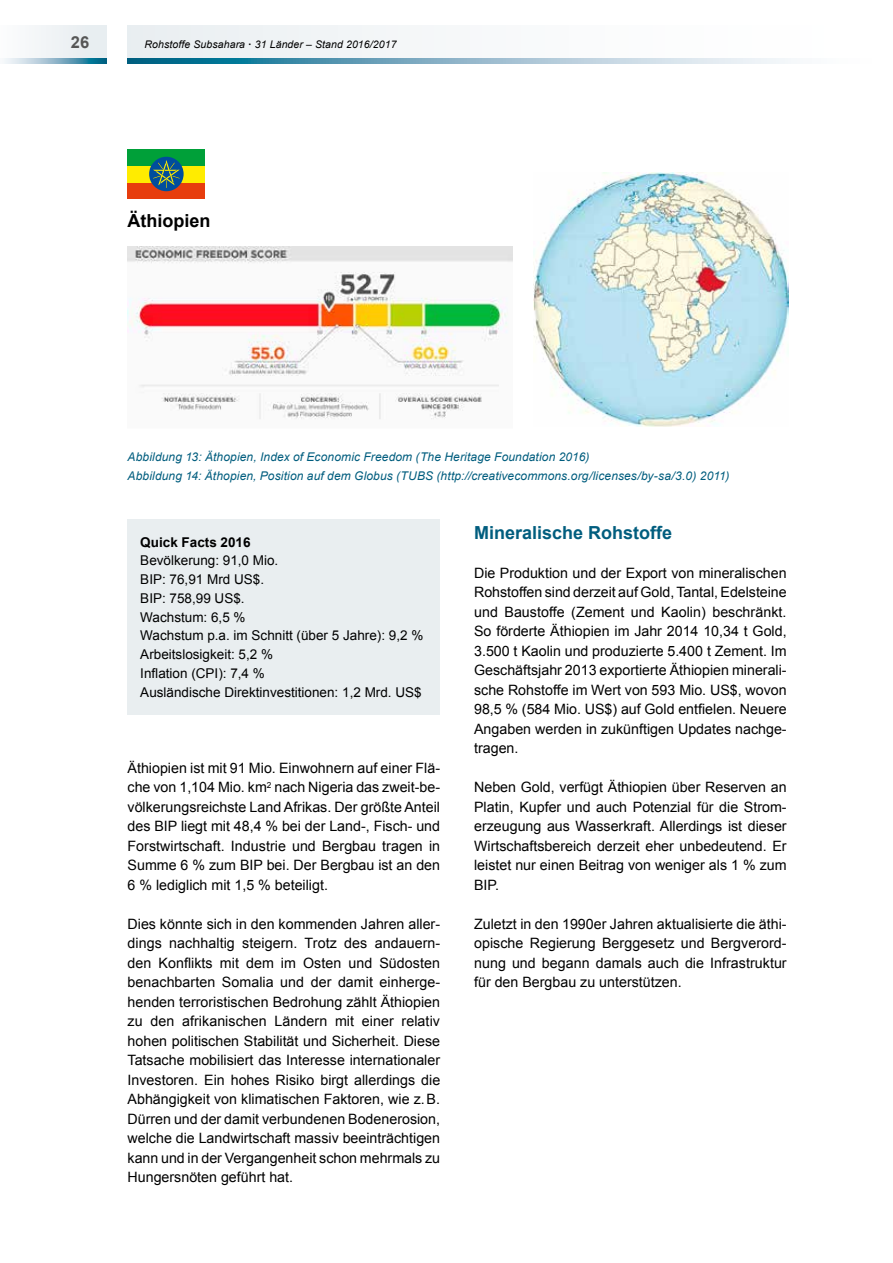
<style>
.page{position:relative;width:893px;height:1263px;background:#fff}
.page>*{position:absolute;margin:0;border:0;box-sizing:border-box;transform-origin:0 0}
.t1{font:700 18px "Arial";color:#005d7e}
.t2{font:700 18px "Arial";color:#000}
.t3{font:700 16.5px "Arial";color:#565656}
.t4{font:14.25px/19.5px "Arial";color:#000;text-align:justify}
.t5{font:13.5px/18.8px "Arial";color:#000}
.t6{font:700 13.5px "Arial";color:#000}
.t7{font:italic 12px/19.5px "Arial";letter-spacing:.01em;color:#005d7e}
.t8{font:italic 10.5px "Arial";letter-spacing:.01em;color:#000}
.s1{font-weight:700;font-style:normal}
</style>
<div class="page">
<div style="left:128px;top:26px;width:765px;height:38px;background:linear-gradient(to right,#ebeff2,#fff)"></div>
<svg style="left:128px;top:58px;width:765px;height:6px"></svg>
<div style="left:0;top:26px;width:106px;height:38px;background:#f0f3f5"></div>
<svg style="left:15px;top:58px;width:91px;height:6px"></svg>
<img style="left:128px;top:246px;width:385px;height:173px">
<img style="left:534px;top:172px;width:254px;height:254px">
<div style="left:128px;top:183px;width:77px;height:16px;background:#e73d0d"></div>
<div style="left:128px;top:165px;width:77px;height:18px;background:#ffec00"></div>
<div style="left:128px;top:149px;width:77px;height:16px;background:#00a039"></div>
<div style="left:149px;top:157px;width:35px;height:34px;background:#004d9d;border-radius:50%"></div>
<svg style="left:153px;top:160px;width:27px;height:28px"></svg>
<div style="left:128px;top:519px;width:312px;height:195px;background:#e9eef0"></div>
<p class="t3" style="left:71px;top:31px;width:20px">26</p>
<p class="t8" style="left:145px;top:37px;width:253px">Rohstoffe Subsahara <span class="s1">·</span> 31 Länder – Stand 2016/2017</p>
<p class="t2" style="left:128px;top:209px;width:84px">Äthiopien</p>
<p class="t7" style="left:128px;top:447px;width:603px">Abbildung 13: Äthopien, Index of Economic Freedom (The Heritage Foundation 2016)<br>Abbildung 14: Äthopien, Position auf dem Globus (TUBS (http://creativecommons.org/licenses/by-sa/3.0) 2011)</p>
<p class="t6" style="left:140px;top:533px;width:112px">Quick Facts 2016</p>
<p class="t5" style="left:140px;top:551px;width:285px">Bevölkerung: 91,0 Mio.<br>BIP: 76,91 Mrd US$.<br>BIP: 758,99 US$.<br>Wachstum: 6,5 %<br>Wachstum p.a. im Schnitt (über 5 Jahre): 9,2 %<br>Arbeitslosigkeit: 5,2 %<br>Inflation (CPI): 7,4 %<br>Ausländische Direktinvestitionen: 1,2 Mrd. US$</p>
<p class="t4" style="left:128px;top:758px;width:314px">Äthiopien ist mit 91 Mio. Einwohnern auf einer Flä&shy;che von 1,104 Mio. km<sup>2</sup> nach Nigeria das zweit-be&shy;völkerungsreichste Land Afrikas. Der größte Anteil des BIP liegt mit 48,4 % bei der Land-, Fisch- und Forstwirtschaft. Industrie und Bergbau tragen in Summe 6 % zum BIP bei. Der Bergbau ist an den 6 % lediglich mit 1,5 % beteiligt.</p>
<p class="t4" style="left:128px;top:914px;width:314px">Dies könnte sich in den kommenden Jahren aller&shy;dings nachhaltig steigern. Trotz des andauern&shy;den Konflikts mit dem im Osten und Südosten benachbarten Somalia und der damit einherge&shy;henden terroristischen Bedrohung zählt Äthiopien zu den afrikanischen Ländern mit einer relativ hohen politischen Stabilität und Sicherheit. Diese Tatsache mobilisiert das Interesse internationaler Investoren. Ein hohes Risiko birgt allerdings die Abhängigkeit von klimatischen Faktoren, wie z.B.<br>Dürren und der damit verbundenen Bodenerosion, welche die Landwirtschaft massiv beeinträchtigen kann und in der Vergangenheit schon mehrmals zu Hungersnöten geführt hat.</p>
<p class="t1" style="left:474px;top:521px;width:200px">Mineralische Rohstoffe</p>
<p class="t4" style="left:474px;top:563px;width:314px">Die Produktion und der Export von mineralischen Rohstoffen sind derzeit auf Gold, Tantal, Edelsteine und Baustoffe (Zement und Kaolin) beschränkt.<br>So förderte Äthiopien im Jahr 2014 10,34 t Gold, 3.500 t Kaolin und produzierte 5.400 t Zement. Im Geschäftsjahr 2013 exportierte Äthiopien minerali&shy;sche Rohstoffe im Wert von 593 Mio. US$, wovon 98,5 % (584 Mio. US$) auf Gold entfielen. Neuere Angaben werden in zukünftigen Updates nachge&shy;tragen.</p>
<p class="t4" style="left:474px;top:778px;width:314px">Neben Gold, verfügt Äthiopien über Reserven an Platin, Kupfer und auch Potenzial für die Strom&shy;erzeugung aus Wasserkraft. Allerdings ist dieser Wirtschaftsbereich derzeit eher unbedeutend. Er leistet nur einen Beitrag von weniger als 1 % zum BIP.</p>
<p class="t4" style="left:474px;top:914px;width:314px">Zuletzt in den 1990er Jahren aktualisierte die äthi&shy;opische Regierung Berggesetz und Bergverord&shy;nung und begann damals auch die Infrastruktur für den Bergbau zu unterstützen.</p>
</div>
